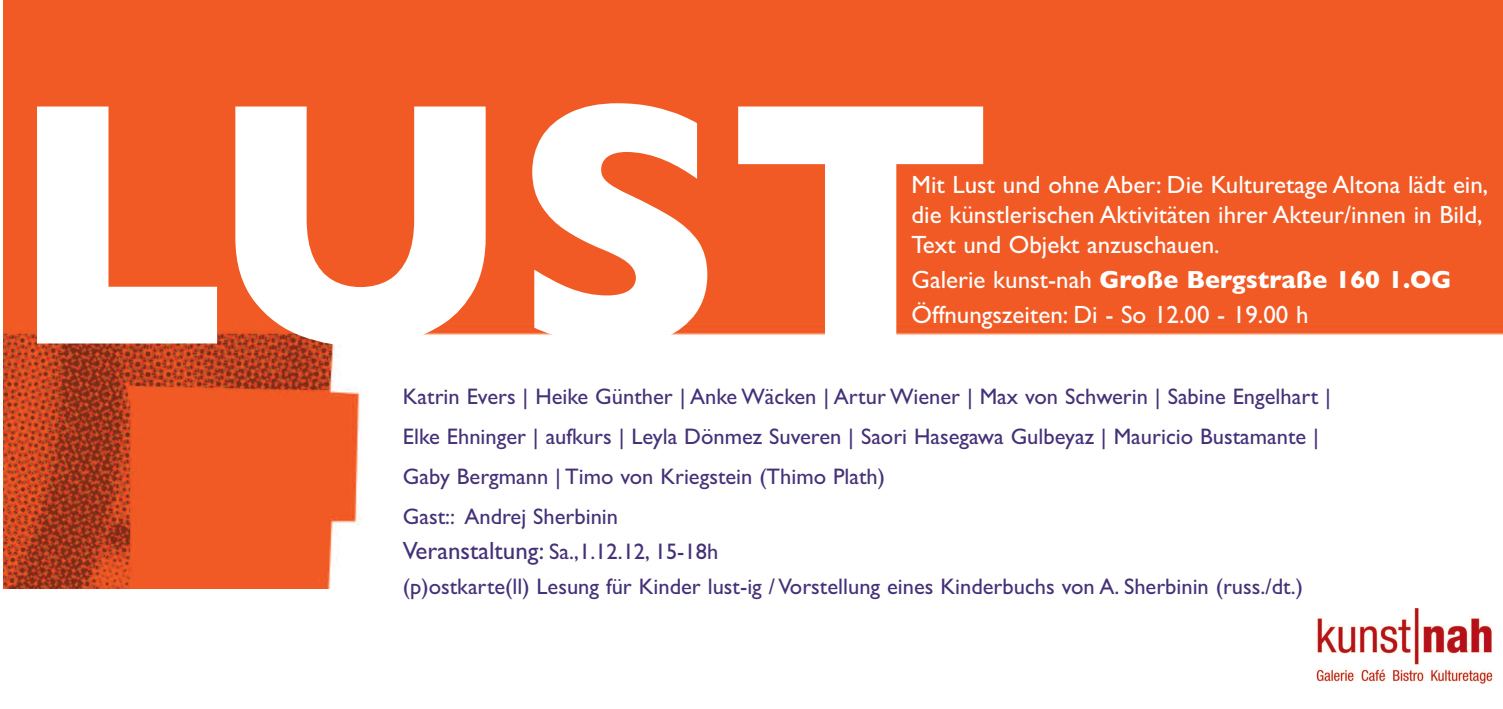
<style>
.page{position:relative;width:1503px;height:709px;background:#fff}
.page>*{position:absolute;margin:0;border:0;box-sizing:border-box;transform-origin:0 0}
.t1{font:700 350px "Gill Sans";color:#fff}
.t2{font:25px/30px "Gill Sans";color:#fff}
.t3{font:22.5px/40px "Gill Sans";color:#453178}
.s1{font-weight:700}
.s2{font-size:25px}
</style>
<div class="page">
<img style="left:3px;top:0;width:1499px;height:588px">
<img style="left:1316px;top:608px;width:176px;height:75px">
<h1 class="t1" style="left:7px;top:18px;width:989px">LUST</h1>
<p class="t2" style="left:911px;top:169px;width:578px">Mit Lust und ohne Aber: Die Kulturetage Altona lädt ein, die künstlerischen Aktivitäten ihrer Akteur/innen in Bild,<br>Text und Objekt anzuschauen.</p>
<p class="t2" style="left:911px;top:261px;width:541px;line-height:35px">Galerie kunst-nah <span class="s1">Große Bergstraße 160 1.OG<br></span>Öffnungszeiten: Di - So 12.00 - 19.00 h</p>
<p class="t3" style="left:403px;top:376px;width:929px">Katrin Evers | Heike Günther | Anke Wäcken | Artur Wiener | Max von Schwerin | Sabine Engelhart | Elke Ehninger | aufkurs | Leyla Dönmez Suveren | Saori Hasegawa Gulbeyaz | Mauricio Bustamante | Gaby Bergmann | Timo von Kriegstein (Thimo Plath)<br>Gast:: Andrej Sherbinin</p>
<p class="t3" style="left:403px;top:533px;width:901px;line-height:35px"><span class="s2">Veranstaltung:</span> Sa.,1.12.12, 15-18h<br>(p)ostkarte(ll) Lesung für Kinder lust-ig / Vorstellung eines Kinderbuchs von A. Sherbinin (russ./dt.)</p>
</div>
